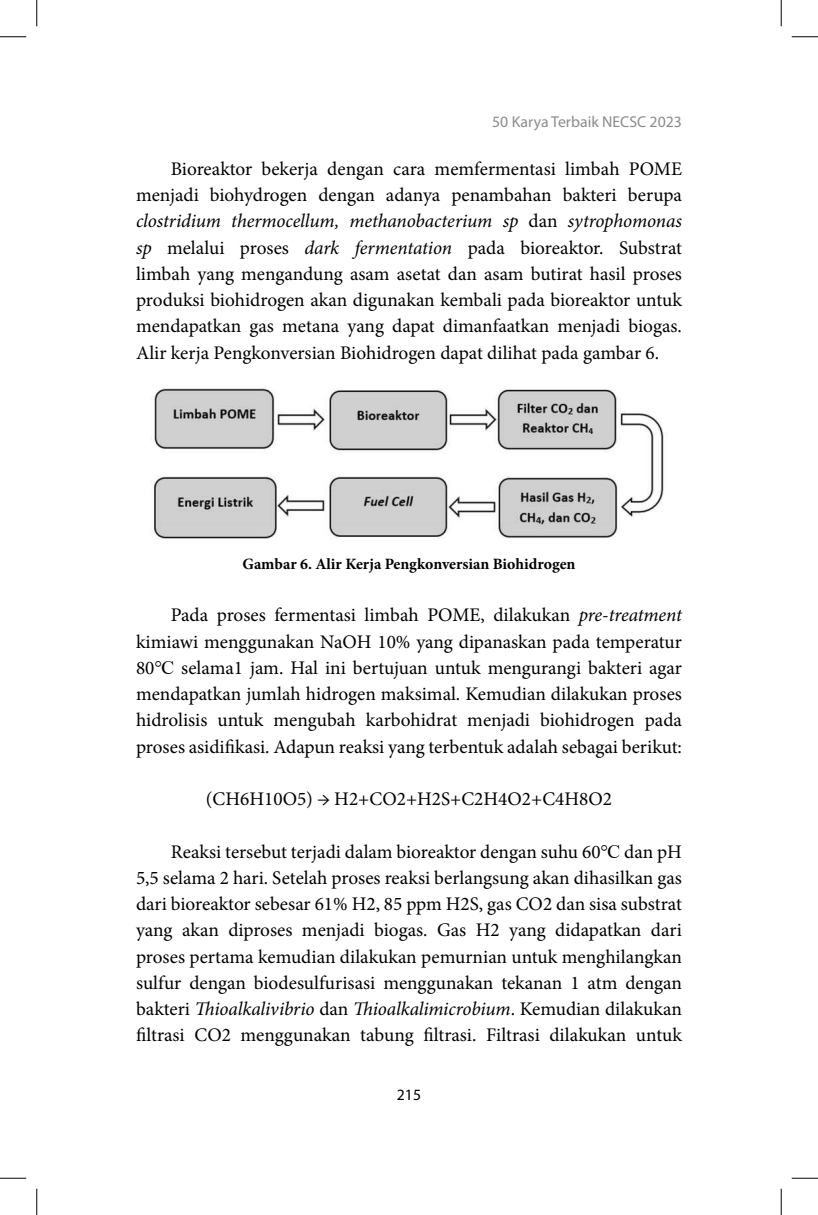
<style>
.page{position:relative;width:818px;height:1215px;background:#fff}
.page>*{position:absolute;margin:0;border:0;box-sizing:border-box;transform-origin:0 0}
.t1{font:19.25px/26.2px "Minion Pro";color:#000;text-align:justify}
.t2{font:700 15.75px "Minion Pro";letter-spacing:-.005em;color:#000}
.t3{font:15.75px "Myriad Pro";color:#8b8b8b}
.t4{font:15.75px "Myriad Pro";color:#000}
.s1{font-style:italic}
.s2{font-family:"Times New Roman"}
</style>
<div class="page">
<img style="left:153px;top:388px;width:511px;height:150px">
<svg style="left:0;top:36px;width:26px;height:1px"></svg>
<svg style="left:791px;top:36px;width:27px;height:1px"></svg>
<svg style="left:0;top:1177px;width:26px;height:1px"></svg>
<svg style="left:791px;top:1177px;width:27px;height:1px"></svg>
<svg style="left:36px;top:0;width:1px;height:26px"></svg>
<svg style="left:36px;top:1188px;width:1px;height:26px"></svg>
<svg style="left:781px;top:0;width:1px;height:26px"></svg>
<svg style="left:781px;top:1188px;width:1px;height:26px"></svg>
<p class="t3" style="left:492px;top:112px;width:191px">50 Karya Terbaik NECSC 2023</p>
<p class="t1" style="left:136px;top:156px;width:547px;text-indent:35px">Bioreaktor bekerja dengan cara memfermentasi limbah POME menjadi biohydrogen dengan adanya penambahan bakteri berupa <span class="s1">clostridium thermocellum, methanobacterium sp</span> dan <span class="s1">sytrophomonas sp</span> melalui proses <span class="s1">dark fermentation</span> pada bioreaktor. Substrat limbah yang mengandung asam asetat dan asam butirat hasil proses produksi biohidrogen akan digunakan kembali pada bioreaktor untuk mendapatkan gas metana yang dapat dimanfaatkan menjadi biogas.<br>Alir kerja Pengkonversian Biohidrogen dapat dilihat pada gambar 6.</p>
<p class="t2" style="left:242px;top:552px;width:334px">Gambar 6. Alir Kerja Pengkonversian Biohidrogen</p>
<p class="t1" style="left:136px;top:602px;width:547px;text-indent:35px">Pada proses fermentasi limbah POME, dilakukan <span class="s1">pre-treatment </span>kimiawi menggunakan NaOH 10% yang dipanaskan pada temperatur 80<span class="s2">℃</span> selama1 jam. Hal ini bertujuan untuk mengurangi bakteri agar mendapatkan jumlah hidrogen maksimal. Kemudian dilakukan proses hidrolisis untuk mengubah karbohidrat menjadi biohidrogen pada proses asidifikasi. Adapun reaksi yang terbentuk adalah sebagai berikut:</p>
<p class="t1" style="left:206px;top:786px;width:407px">(CH6H10O5) → H2+CO2+H2S+C2H4O2+C4H8O2</p>
<p class="t1" style="left:136px;top:838px;width:547px;text-indent:35px">Reaksi tersebut terjadi dalam bioreaktor dengan suhu 60<span class="s2">℃</span> dan pH 5,5 selama 2 hari. Setelah proses reaksi berlangsung akan dihasilkan gas dari bioreaktor sebesar 61% H2, 85 ppm H2S, gas CO2 dan sisa substrat yang akan diproses menjadi biogas. Gas H2 yang didapatkan dari proses pertama kemudian dilakukan pemurnian untuk menghilangkan sulfur dengan biodesulfurisasi menggunakan tekanan 1 atm dengan bakteri <span class="s1">Thioalkalivibrio</span> dan <span class="s1">Thioalkalimicrobium</span>. Kemudian dilakukan filtrasi CO2 menggunakan tabung filtrasi. Filtrasi dilakukan untuk</p>
<p class="t4" style="left:397px;top:1084px;width:26px">215</p>
</div>
